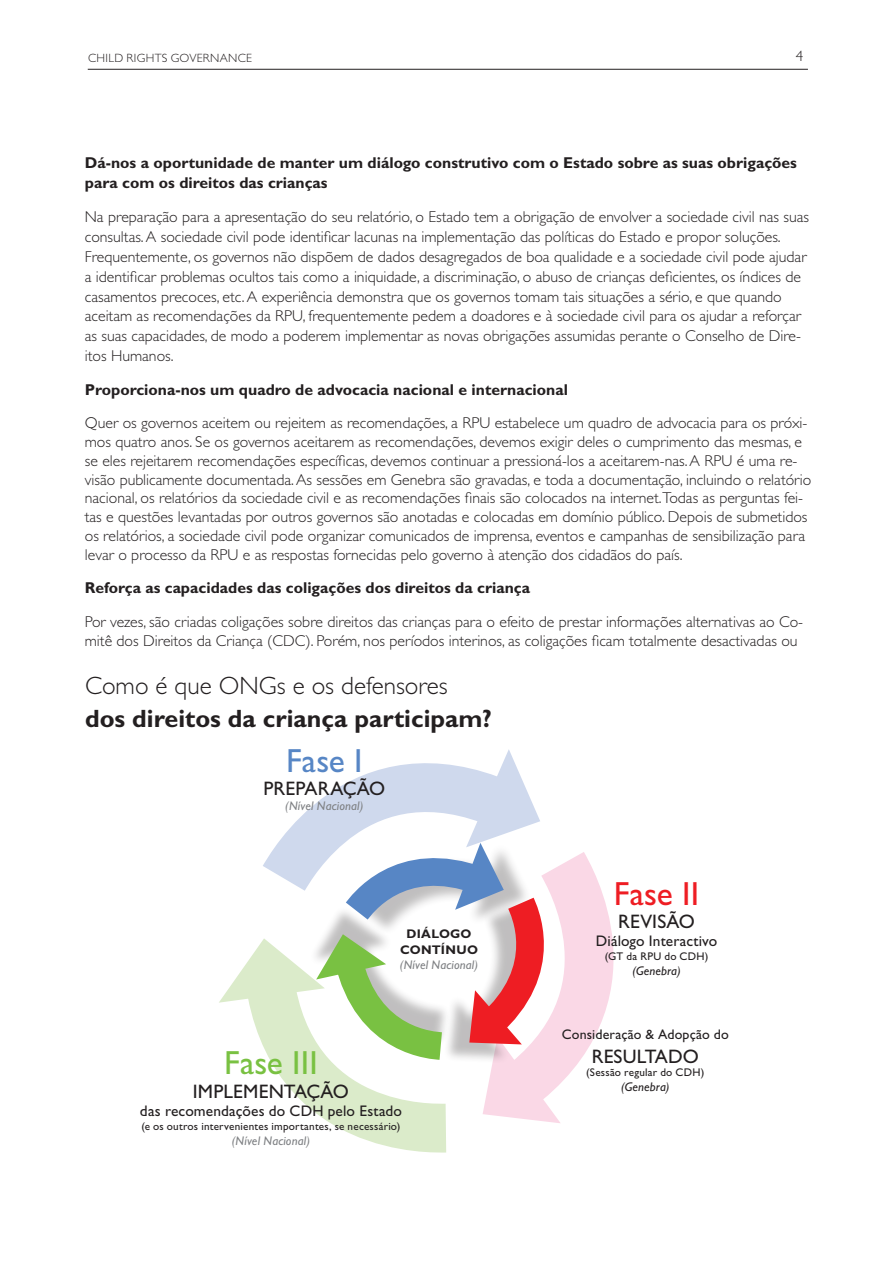
<style>
.page{position:relative;width:893px;height:1263px;background:#fff}
.page>*{position:absolute;margin:0;border:0;box-sizing:border-box;transform-origin:0 0}
.t1{font:33.45px "Gill Sans Std";letter-spacing:.005em;color:#79c142}
.t2{font:33.45px "Gill Sans Std";letter-spacing:.005em;color:#ee1d23}
.t3{font:33.45px "Gill Sans Std";color:#5786c5}
.t4{font:700 25.05px "Gill Sans Std";color:#231f20}
.t5{font:300 25.05px "Gill Sans Std";color:#231f20}
.t6{font:19.5px "Gill Sans Std";letter-spacing:.005em;color:#231f20}
.t7{font:300 15.75px/18.8px "Gill Sans Std";color:#231f20}
.t8{font:700 15.75px/19.8px "Gill Sans Std";color:#231f20}
.t9{font:15.3px "Gill Sans Std";letter-spacing:.01em;color:#231f20}
.t10{font:300 15px "Gill Sans Std";color:#231f20}
.t11{font:13.95px "Gill Sans Std";letter-spacing:.01em;color:#231f20}
.t12{font:italic 12.6px "Gill Sans Std";letter-spacing:.015em;color:#7e8083}
.t13{font:italic 12.6px "Gill Sans Std";letter-spacing:.015em;color:#231f20}
.t14{font:700 12.6px/15px "Gill Sans Std";letter-spacing:.02em;color:#231f20;text-align:center}
.t15{font:300 12px "Gill Sans Std";letter-spacing:.025em;color:#231f20}
.t16{font:11.1px "Gill Sans Std";letter-spacing:.02em;color:#231f20}
</style>
<div class="page">
<hr style="left:88px;top:69px;width:720px;height:1px;background:#231f20">
<svg style="left:561px;top:852px;width:53px;height:231px"></svg>
<svg style="left:331px;top:1123px;width:115px;height:30px"></svg>
<svg style="left:219px;top:749px;width:342px;height:374px"></svg>
<p class="t15" style="left:88px;top:51px;width:165px">Child Rig hts Governance</p>
<p class="t10" style="left:796px;top:48px;width:9px">4</p>
<p class="t8" style="left:85px;top:152px;width:714px">Dá-nos a oportunidade de manter um diálogo construtivo com o Estado sobre as suas obrigações para com os direitos das crianças</p>
<p class="t7" style="left:85px;top:207px;width:726px;line-height:19.8px">N a preparação para a apresentação do seu relatório, o Estado tem a obrigação de envolver a sociedade civil nas suas consultas. A sociedade civil pode identificar lacunas na implementação das políticas do Estado e propor soluções.<br>Frequentemente, os governos não dispõem de dados desagregados de boa qualidade e a sociedade civil pode ajudar a identificar problemas ocultos tais como a iniquidade, a discriminação, o abuso de crianças deficientes, os índices de casamentos precoces, etc. A experiência demonstra que os governos tomam tais situações a sério, e que quando aceitam as recomendações da RPU, frequentemente pedem a doadores e à sociedade civil para os ajudar a reforçar as suas capacidades, de modo a poderem implementar as novas obrigações assumidas perante o Conselho de Dire&shy;itos H umanos.</p>
<p class="t8" style="left:85px;top:379px;width:485px">Proporciona-nos um quadro de advocacia nacional e internacional</p>
<p class="t7" style="left:85px;top:414px;width:728px">Quer os governos aceitem ou rejeitem as recomendações, a RPU estabelece um quadro de advocacia para os próxi&shy;mos quatro anos. Se os governos aceitarem as recomendações, devemos exigir deles o cumprimento das mesmas, e se eles rejeitarem recomendações específicas, devemos continuar a pressioná-los a aceitarem-nas. A RPU é uma re&shy;visão publicamente documentada. As sessões em Genebra são gravadas, e toda a documentação, incluindo o relatório nacional, os relatórios da sociedade civil e as recomendações finais são colocados na internet.Todas as perguntas fei&shy;tas e questões levantadas por outros governos são anotadas e colocadas em domínio público. Depois de submetidos os relatórios, a sociedade civil pode organizar comunicados de imprensa, eventos e campanhas de sensibilização para levar o processo da RPU e as respostas fornecidas pelo governo à atenção dos cidadãos do país.</p>
<p class="t8" style="left:85px;top:578px;width:447px">Reforça as capacidades das coligações dos direitos da criança</p>
<p class="t7" style="left:85px;top:613px;width:720px">Por vezes, são criadas coligações sobre direitos das crianças para o efeito de prestar informações alternativas ao Co&shy;mitê dos Direitos da Criança (CDC). Porém, nos períodos interinos, as coligações ficam totalmente desactivadas ou</p>
<h2 class="t5" style="left:85px;top:671px;width:364px">Como é que ON Gs e os defensores</h2>
<h2 class="t4" style="left:85px;top:704px;width:408px">dos direitos da criança participam?</h2>
<h1 class="t3" style="left:286px;top:741px;width:78px">Fase I</h1>
<p class="t6" style="left:263px;top:778px;width:123px">PREPARAÇÃO</p>
<p class="t12" style="left:285px;top:799px;width:80px">(Nível Nacional)</p>
<p class="t14" style="left:400px;top:927px;width:80px">DIÁLOGO<br>CONTÍNUO</p>
<p class="t12" style="left:400px;top:957px;width:80px">(Nível Nacional)</p>
<h1 class="t1" style="left:224px;top:1044px;width:95px">Fase III</h1>
<p class="t6" style="left:193px;top:1080px;width:158px">IMPLEMENTAÇÃO</p>
<p class="t9" style="left:140px;top:1102px;width:263px">das recomendações do CDH pelo Estado</p>
<p class="t16" style="left:141px;top:1119px;width:261px">(e os outros intervenientes importantes, se necessário)</p>
<p class="t12" style="left:232px;top:1133px;width:80px">(Nível Nacional)</p>
<h1 class="t2" style="left:614px;top:874px;width:87px">Fase II</h1>
<p class="t6" style="left:618px;top:910px;width:78px">REVISÃO</p>
<p class="t9" style="left:596px;top:932px;width:123px">Diálogo Interactivo</p>
<p class="t16" style="left:605px;top:950px;width:105px">(GT da RPU do CDH)</p>
<p class="t13" style="left:632px;top:963px;width:50px">(Genebra)</p>
<p class="t11" style="left:562px;top:1026px;width:168px">Consideração &amp; Adopção do</p>
<p class="t6" style="left:592px;top:1045px;width:109px">RESULTADO</p>
<p class="t16" style="left:586px;top:1066px;width:120px">(Sessão regular do CDH)</p>
<p class="t13" style="left:621px;top:1080px;width:50px">(Genebra)</p>
</div>
